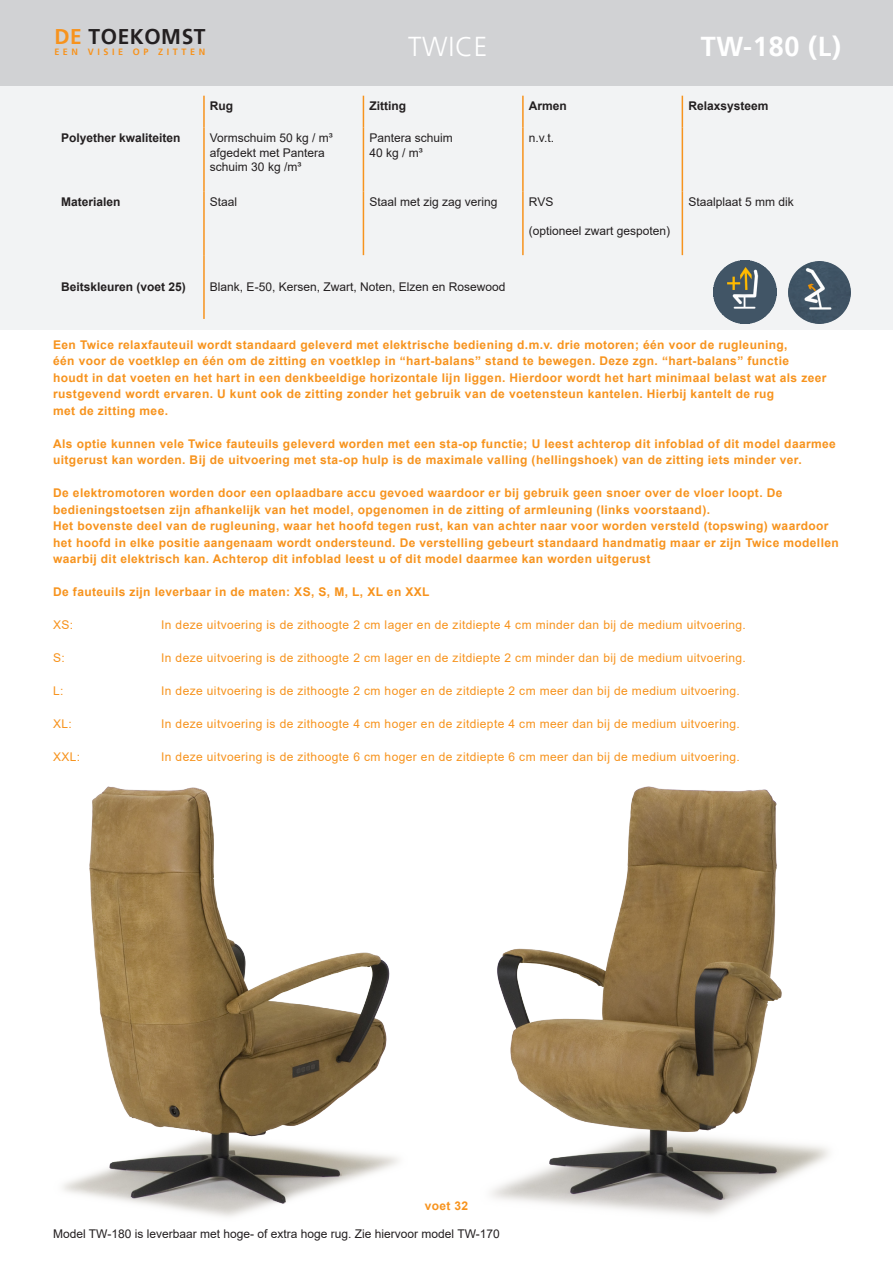
<style>
.page{position:relative;width:893px;height:1263px;background:#fff}
.page>*{position:absolute;margin:0;border:0;box-sizing:border-box;transform-origin:0 0}
.t1{font:700 27.3px "Frutiger";color:#fff}
.t2{font:300 27.3px "Frutiger";letter-spacing:.025em;color:#fff}
.t3{font:700 21.3px "Frutiger";letter-spacing:.025em;color:#231f20}
.t4{font:700 12px/16.5px "Arial";letter-spacing:.03em;color:#f7931d}
.t5{font:12px "Arial";letter-spacing:.03em;color:#f7931d}
.t6{font:12px/14.4px "Arial";color:#231f20}
.t7{font:700 12px "Arial";color:#231f20}
.t8{font:700 9.15px "Frutiger";letter-spacing:.4em;color:#f7931d}
.s1{color:#f7931d}
</style>
<div class="page">
<div style="left:0;top:85px;width:893px;height:245px;background:#f2f3f4"></div>
<div style="left:0;top:0;width:893px;height:85px;background:#d1d2d4"></div>
<img style="left:788px;top:261px;width:62px;height:62px">
<hr style="left:203px;top:96px;width:2px;height:32px;background:#f7931d">
<hr style="left:363px;top:96px;width:1px;height:32px;background:#f7931d">
<hr style="left:522px;top:96px;width:2px;height:32px;background:#f7931d">
<hr style="left:682px;top:96px;width:1px;height:32px;background:#f7931d">
<hr style="left:203px;top:128px;width:2px;height:63px;background:#f7931d">
<hr style="left:363px;top:128px;width:1px;height:63px;background:#f7931d">
<hr style="left:522px;top:128px;width:2px;height:63px;background:#f7931d">
<hr style="left:682px;top:128px;width:1px;height:63px;background:#f7931d">
<hr style="left:203px;top:191px;width:2px;height:64px;background:#f7931d">
<hr style="left:363px;top:191px;width:1px;height:64px;background:#f7931d">
<hr style="left:522px;top:191px;width:2px;height:64px;background:#f7931d">
<hr style="left:682px;top:191px;width:1px;height:64px;background:#f7931d">
<hr style="left:203px;top:255px;width:2px;height:64px;background:#f7931d">
<img style="left:714px;top:261px;width:62px;height:62px">
<img style="left:63px;top:787px;width:336px;height:430px">
<img style="left:491px;top:787px;width:338px;height:429px">
<p class="t3" style="left:54px;top:24px;width:153px"><span class="s1">DE</span> TOEKOMST</p>
<p class="t8" style="left:54px;top:46px;width:152px">EEN VISIE OP ZITTEN</p>
<p class="t2" style="left:408px;top:31px;width:81px">TWICE</p>
<p class="t1" style="left:701px;top:30px;width:142px">TW-180 (L)</p>
<p class="t7" style="left:210px;top:98px;width:25px">Rug</p>
<p class="t7" style="left:369px;top:98px;width:38px">Zitting</p>
<p class="t7" style="left:529px;top:98px;width:40px">Armen</p>
<p class="t7" style="left:688px;top:98px;width:82px">Relaxsysteem</p>
<p class="t7" style="left:61px;top:130px;width:121px">Polyether kwaliteiten</p>
<p class="t6" style="left:210px;top:131px;width:124px">Vormschuim 50 kg / m³ afgedekt met Pantera schuim 30 kg /m³</p>
<p class="t6" style="left:369px;top:131px;width:85px">Pantera schuim</p>
<p class="t6" style="left:369px;top:145px;width:55px">40 kg / m³</p>
<p class="t6" style="left:529px;top:131px;width:27px">n.v.t.</p>
<p class="t7" style="left:61px;top:193px;width:61px">Materialen</p>
<p class="t6" style="left:210px;top:195px;width:29px">Staal</p>
<p class="t6" style="left:369px;top:195px;width:130px">Staal met zig zag vering</p>
<p class="t6" style="left:529px;top:195px;width:26px">RVS</p>
<p class="t6" style="left:529px;top:223px;width:143px">(optioneel zwart gespoten)</p>
<p class="t7" style="left:61px;top:279px;width:126px">Beitskleuren (voet 25)</p>
<p class="t6" style="left:210px;top:280px;width:297px">Blank, E-50, Kersen, Zwart, Noten, Elzen en Rosewood</p>
<p class="t6" style="left:688px;top:195px;width:107px">Staalplaat 5 mm dik</p>
<p class="t4" style="left:53px;top:337px;width:736px">Een Twice relaxfauteuil wordt standaard geleverd met elektrische bediening d.m.v. drie motoren; één voor de rugleuning,</p>
<p class="t4" style="left:53px;top:353px;width:737px">één voor de voetklep en één om de zitting en voetklep in “hart-balans” stand te bewegen. Deze zgn. “hart-balans” functie</p>
<p class="t4" style="left:53px;top:370px;width:775px">houdt in dat voeten en het hart in een denkbeeldige horizontale lijn liggen. Hierdoor wordt het hart minimaal belast wat als zeer</p>
<p class="t4" style="left:53px;top:386px;width:723px">rustgevend wordt ervaren. U kunt ook de zitting zonder het gebruik van de voetensteun kantelen. Hierbij kantelt de rug</p>
<p class="t4" style="left:53px;top:403px;width:116px">met de zitting mee.</p>
<p class="t4" style="left:53px;top:436px;width:784px">Als optie kunnen vele Twice fauteuils geleverd worden met een sta-op functie; U leest achterop dit infoblad of dit model daarmee uitgerust kan worden. Bij de uitvoering met sta-op hulp is de maximale valling (hellingshoek) van de zitting iets minder ver.</p>
<p class="t4" style="left:53px;top:485px;width:731px">De elektromotoren worden door een oplaadbare accu gevoed waardoor er bij gebruik geen snoer over de vloer loopt. De</p>
<p class="t4" style="left:53px;top:502px;width:658px">bedieningstoetsen zijn afhankelijk van het model, opgenomen in de zitting of armleuning (links voorstaand).</p>
<p class="t4" style="left:53px;top:518px;width:787px">Het bovenste deel van de rugleuning, waar het hoofd tegen rust, kan van achter naar voor worden versteld (topswing) waardoor het hoofd in elke positie aangenaam wordt ondersteund. De verstelling gebeurt standaard handmatig maar er zijn Twice modellen waarbij dit elektrisch kan. Achterop dit infoblad leest u of dit model daarmee kan worden uitgerust</p>
<p class="t4" style="left:53px;top:584px;width:378px">De fauteuils zijn leverbaar in de maten: XS, S, M, L, XL en XXL</p>
<p class="t5" style="left:53px;top:617px;width:22px">XS:</p>
<p class="t5" style="left:161px;top:617px;width:586px">In deze uitvoering is de zithoogte 2 cm lager en de zitdiepte 4 cm minder dan bij de medium uitvoering.</p>
<p class="t5" style="left:53px;top:650px;width:13px">S:</p>
<p class="t5" style="left:161px;top:650px;width:586px">In deze uitvoering is de zithoogte 2 cm lager en de zitdiepte 2 cm minder dan bij de medium uitvoering.</p>
<p class="t5" style="left:53px;top:683px;width:12px">L:</p>
<p class="t5" style="left:161px;top:683px;width:580px">In deze uitvoering is de zithoogte 2 cm hoger en de zitdiepte 2 cm meer dan bij de medium uitvoering.</p>
<p class="t5" style="left:53px;top:716px;width:20px">XL:</p>
<p class="t5" style="left:161px;top:716px;width:580px">In deze uitvoering is de zithoogte 4 cm hoger en de zitdiepte 4 cm meer dan bij de medium uitvoering.</p>
<p class="t5" style="left:53px;top:749px;width:29px">XXL:</p>
<p class="t5" style="left:161px;top:749px;width:580px">In deze uitvoering is de zithoogte 6 cm hoger en de zitdiepte 6 cm meer dan bij de medium uitvoering.</p>
<p class="t4" style="left:425px;top:1198px;width:45px">voet 32</p>
<p class="t6" style="left:53px;top:1226px;width:448px">Model TW-180 is leverbaar met hoge- of extra hoge rug. Zie hiervoor model TW-170</p>
</div>
